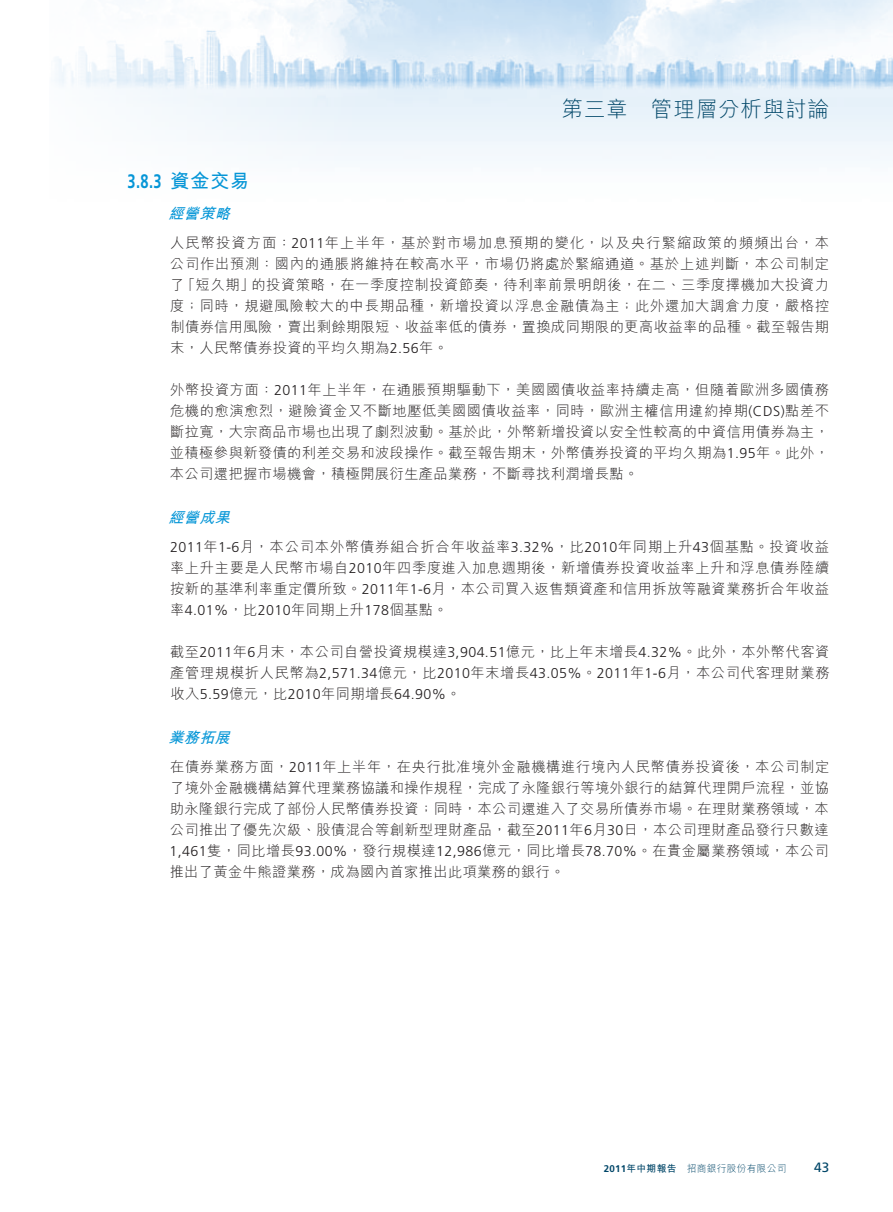
<style>
.page{position:relative;width:893px;height:1212px;background:#fff}
.page>*{position:absolute;margin:0;border:0;box-sizing:border-box;transform-origin:0 0}
.t1{font:300 21.75px "M Hei HK";letter-spacing:.03em;color:#004668}
.t2{font:700 19.5px "Frutiger LT Std";color:#0696d7;scale:.75 1}
.t3{font:italic 700 15px "M Hei HK";color:#0696d7}
.t4{font:300 14.25px/21px "M Hei HK";letter-spacing:.03em;color:#231f20;text-align:justify}
.t5{font:300 14.25px "Frutiger LT Std";letter-spacing:.03em;color:#231f20}
.t6{font:13.5px "Frutiger LT Std";color:#004668}
.t7{font:300 9.75px "M Hei HK";letter-spacing:.03em;color:#004668}
.s1{font-family:"M Hei HK"}
.s2{font-family:"Frutiger LT Std"}
.s3{font-family:"Frutiger LT Std";font-weight:700}
.s4{font-weight:700}
</style>
<div class="page">
<img style="left:54px;top:0;width:839px;height:161px">
<h1 class="t1" style="left:561px;top:94px;width:269px">第三章　管理層分析與討論</h1>
<h2 class="t2" style="left:128px;top:169px;width:164px">3.8.3 <span class="s1">資金交易</span></h2>
<p class="t3" style="left:169px;top:202px;width:68px">經營策略</p>
<p class="t4" style="left:170px;top:232px;width:661px">人民幣投資方面：<span class="s2">2011</span>年上半年，基於對市場加息預期的變化，以及央行緊縮政策的頻頻出台，本公司作出預測：國內的通脹將維持在較高水平，市場仍將處於緊縮通道。基於上述判斷，本公司制定了「短久期」的投資策略，在一季度控制投資節奏，待利率前景明朗後，在二、三季度擇機加大投資力度；同時，規避風險較大的中長期品種，新增投資以浮息金融債為主；此外還加大調倉力度，嚴格控制債券信用風險，賣出剩餘期限短、收益率低的債券，置換成同期限的更高收益率的品種。截至報告期末，人民幣債券投資的平均久期為<span class="s2">2.56</span>年。</p>
<p class="t4" style="left:170px;top:379px;width:661px">外幣投資方面：<span class="s2">2011</span>年上半年，在通脹預期驅動下，美國國債收益率持續走高，但隨着歐洲多國債務危機的愈演愈烈，避險資金又不斷地壓低美國國債收益率，同時，歐洲主權信用違約掉期<span class="s2">(CDS)</span>點差不斷拉寬，大宗商品市場也出現了劇烈波動。基於此，外幣新增投資以安全性較高的中資信用債券為主，並積極參與新發債的利差交易和波段操作。截至報告期末，外幣債券投資的平均久期為<span class="s2">1.95</span>年。此外，本公司還把握市場機會，積極開展衍生產品業務，不斷尋找利潤增長點。</p>
<p class="t3" style="left:169px;top:506px;width:68px">經營成果</p>
<p class="t4" style="left:170px;top:536px;width:661px"><span class="s2">2011</span>年<span class="s2">1-6</span>月，本公司本外幣債券組合折合年收益率<span class="s2">3.32%</span>，比<span class="s2">2010</span>年同期上升<span class="s2">43</span>個基點。投資收益率上升主要是人民幣市場自<span class="s2">2010</span>年四季度進入加息週期後，新增債券投資收益率上升和浮息債券陸續按新的基準利率重定價所致。<span class="s2">2011</span>年<span class="s2">1-6</span>月，本公司買入返售類資產和信用拆放等融資業務折合年收益率<span class="s2">4.01%</span>，比<span class="s2">2010</span>年同期上升<span class="s2">178</span>個基點。</p>
<p class="t4" style="left:170px;top:641px;width:661px">截至<span class="s2">2011</span>年<span class="s2">6</span>月末，本公司自營投資規模達<span class="s2">3,904.51</span>億元，比上年末增長<span class="s2">4.32%</span>。此外，本外幣代客資產管理規模折人民幣為<span class="s2">2,571.34</span>億元，比<span class="s2">2010</span>年末增長<span class="s2">43.05%</span>。<span class="s2">2011</span>年<span class="s2">1-6</span>月，本公司代客理財業務</p>
<p class="t5" style="left:171px;top:686px;width:292px"><span class="s1">收入</span>5.59<span class="s1">億元，比</span>2010<span class="s1">年同期增長</span>64.90%<span class="s1">。</span></p>
<p class="t3" style="left:169px;top:726px;width:68px">業務拓展</p>
<p class="t4" style="left:170px;top:756px;width:661px">在債券業務方面，<span class="s2">2011</span>年上半年，在央行批准境外金融機構進行境內人民幣債券投資後，本公司制定了境外金融機構結算代理業務協議和操作規程，完成了永隆銀行等境外銀行的結算代理開戶流程，並協助永隆銀行完成了部份人民幣債券投資；同時，本公司還進入了交易所債券市場。在理財業務領域，本公司推出了優先次級、股債混合等創新型理財產品，截至<span class="s2">2011</span>年<span class="s2">6</span>月<span class="s2">30</span>日，本公司理財產品發行只數達<span class="s2">1,461</span>隻，同比增長<span class="s2">93.00%</span>，發行規模達<span class="s2">12,986</span>億元，同比增長<span class="s2">78.70%</span>。在貴金屬業務領域，本公司推出了黃金牛熊證業務，成為國內首家推出此項業務的銀行。</p>
<p class="t7" style="left:604px;top:1162px;width:184px"><span class="s3">2011</span><span class="s4">年中期報告</span> 招商銀行股份有限公司</p>
<p class="t6" style="left:814px;top:1160px;width:17px">43</p>
</div>
